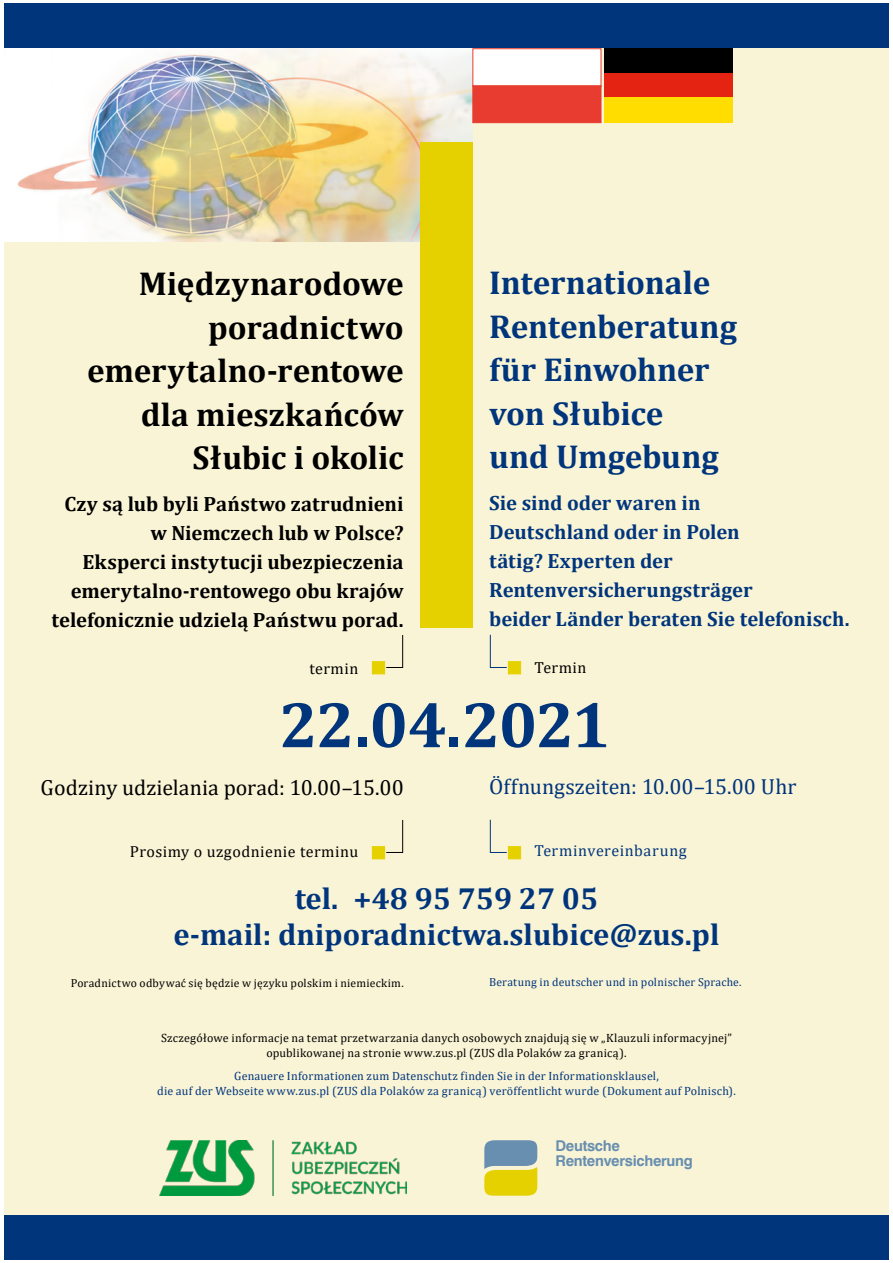
<style>
.page{position:relative;width:893px;height:1263px;background:#fff}
.page>*{position:absolute;margin:0;border:0;box-sizing:border-box;transform-origin:0 0}
.dane1{font:700 65.7px "Cambria";letter-spacing:-.03em;color:#00357c}
.t1{font:700 33.3px/43.5px "Cambria";color:#000;text-align:right}
.t2{font:700 33.3px/43.5px "Cambria";letter-spacing:-.01em;color:#00357c}
.dane2{font:700 30.6px "Cambria";color:#00357c}
.t3{font:21.9px "Cambria";color:#000}
.t4{font:21.9px "Cambria";color:#00357c}
.t5{font:700 20.7px/29px "Cambria";letter-spacing:.005em;color:#000;text-align:right}
.t6{font:700 20.7px/29px "Cambria";color:#00357c}
.t7{font:16.05px "Cambria";letter-spacing:.03em;color:#000}
.t8{font:16.05px "Cambria";letter-spacing:.035em;color:#00357c}
.t9{font:14.85px/14.9px "Swis 721 PL Bold A";letter-spacing:-.02em;color:#688fb0}
.t10{font:12px "Cambria";letter-spacing:.015em;color:#00357c}
.t11{font:12px/15px "Cambria";letter-spacing:.02em;color:#000;text-align:center}
.t12{font:11.7px "Cambria";letter-spacing:.02em;color:#000}
._8_10_niem{font:11.7px "Cambria";letter-spacing:.015em;color:#00357c}
</style>
<div class="page">
<div style="left:4px;top:16px;width:885px;height:1240px;background:#faf4d6"></div>
<div style="left:4px;top:1214px;width:885px;height:45px;background:#00357c"></div>
<div style="left:4px;top:3px;width:885px;height:45px;background:#00357c"></div>
<img style="left:4px;top:48px;width:469px;height:194px">
<div style="left:473px;top:49px;width:128px;height:38px;background:#fff;border:1px solid #e73c2f"></div>
<div style="left:473px;top:86px;width:128px;height:37px;background:#e73c2f"></div>
<div style="left:420px;top:142px;width:53px;height:485px;background:#e6d100"></div>
<div style="left:604px;top:48px;width:128px;height:26px;background:#000"></div>
<div style="left:604px;top:73px;width:128px;height:25px;background:#e42313"></div>
<div style="left:604px;top:98px;width:128px;height:25px;background:#fd0"></div>
<img style="left:160px;top:1140px;width:247px;height:56px">
<svg style="left:490px;top:634px;width:17px;height:34px"></svg>
<div style="left:508px;top:661px;width:13px;height:13px;background:#e6d100;border:1px solid #e6d100"></div>
<svg style="left:386px;top:635px;width:17px;height:33px"></svg>
<div style="left:372px;top:661px;width:13px;height:13px;background:#e6d100;border:1px solid #e6d100"></div>
<svg style="left:490px;top:819px;width:17px;height:34px"></svg>
<div style="left:508px;top:846px;width:13px;height:13px;background:#e6d100;border:1px solid #e6d100"></div>
<svg style="left:386px;top:820px;width:17px;height:33px"></svg>
<div style="left:372px;top:846px;width:13px;height:13px;background:#e6d100;border:1px solid #e6d100"></div>
<svg style="left:484px;top:1140px;width:53px;height:56px;background:#b0b765"></svg>
<p class="t2" style="left:489px;top:260px;width:249px">Internationale<br>Rentenberatung für Einwohner von Słubice<br>und Umgebung</p>
<p class="t6" style="left:489px;top:487px;width:362px">Sie sind oder waren in<br>Deutschland oder in Polen<br>tätig? Experten der<br>Rentenversicherungsträger<br>beider Länder beraten Sie telefonisch.</p>
<p class="t7" style="left:535px;top:658px;width:53px">Termin</p>
<p class="dane1" style="left:279px;top:678px;width:333px">22.04.2021</p>
<h1 class="t4" style="left:489px;top:774px;width:309px">Öffnungszeiten: 10.00–15.00 Uhr</h1>
<h2 class="t1" style="left:87px;top:261px;width:318px">Międzynarodowe poradnictwo emerytalno-rentowe dla mieszkańców<br>Słubic i okolic</h2>
<h3 class="t5" style="left:51px;top:489px;width:354px">Czy są lub byli Państwo zatrudnieni w Niemczech lub w Polsce?<br>Eksperci instytucji ubezpieczenia emerytalno-rentowego obu krajów telefonicznie udzielą Państwu porad.</h3>
<h3 class="t7" style="left:309px;top:659px;width:50px">termin</h3>
<h3 class="t3" style="left:41px;top:775px;width:365px">Godziny udzielania porad: 10.00–15.00</h3>
<h1 class="t8" style="left:535px;top:841px;width:154px">Terminvereinbarung</h1>
<p class="dane2" style="left:295px;top:876px;width:305px">tel. +48 95 759 27 05</p>
<p class="dane2" style="left:173px;top:913px;width:547px">e-mail: dniporadnictwa.slubice@zus.pl</p>
<p class="_8_10_niem" style="left:489px;top:975px;width:254px">Beratung in deutscher und in polnischer Sprache.</p>
<h3 class="t7" style="left:130px;top:842px;width:230px">Prosimy o uzgodnienie terminu</h3>
<p class="t12" style="left:71px;top:976px;width:335px">Poradnictwo odbywać się będzie w języku polskim i niemieckim.</p>
<p class="t11" style="left:161px;top:1030px;width:572px">Szczegółowe informacje na temat przetwarzania danych osobowych znajdują się w „Klauzuli informacyjnej” opublikowanej na stronie www.zus.pl (ZUS dla Polaków za granicą).</p>
<p class="t10" style="left:234px;top:1069px;width:426px">Genauere Informationen zum Datenschutz finden Sie in der Informationsklausel,</p>
<h2 class="t10" style="left:157px;top:1084px;width:580px">die auf der Webseite www.zus.pl (ZUS dla Polaków za granicą) veröffentlicht wurde (Dokument auf Polnisch).</h2>
<p class="t9" style="left:555px;top:1138px;width:139px">Deutsche<br>Rentenversicherung</p>
</div>
